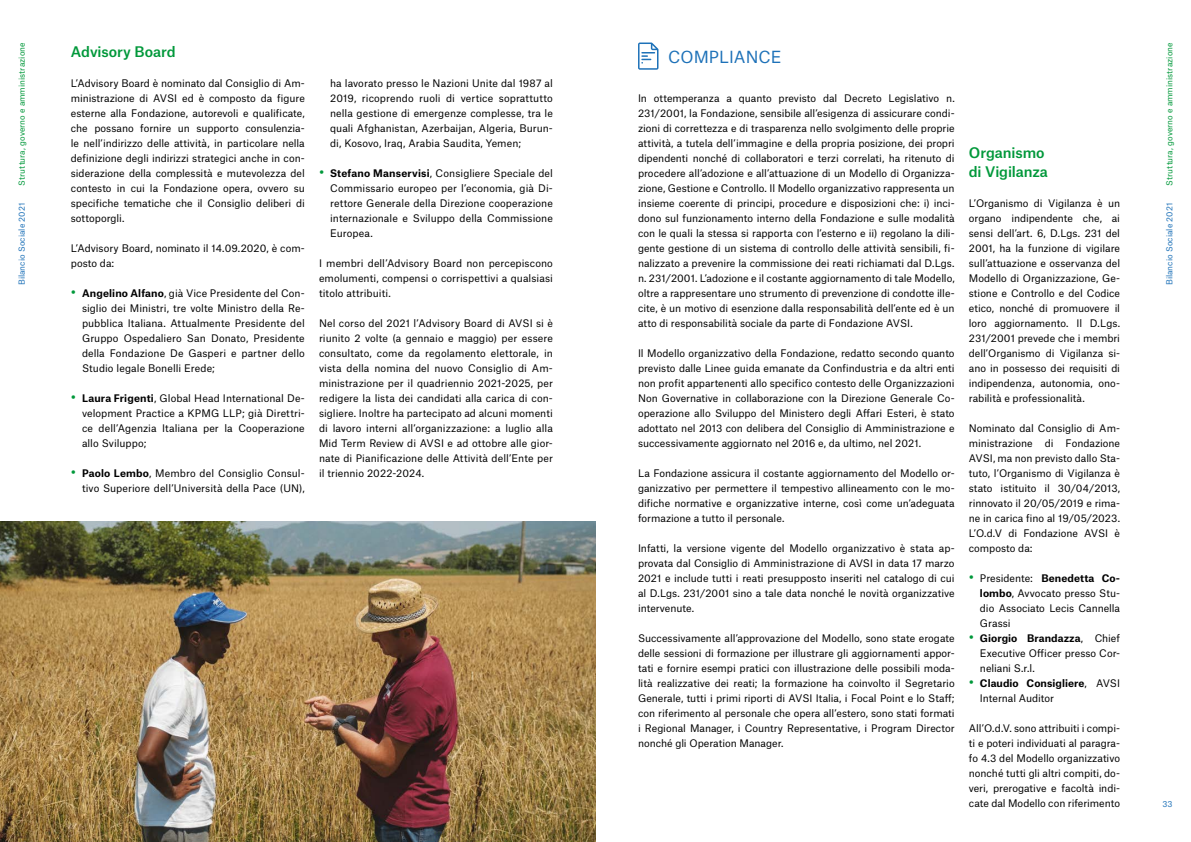
<style>
.page{position:relative;width:1191px;height:842px;background:#fff}
.page>*{position:absolute;margin:0;border:0;box-sizing:border-box;transform-origin:0 0}
.t1{font:16px "Atlas Grotesk";letter-spacing:.005em;color:#1d71b8}
.t2{font:16px "Atlas Grotesk";color:#00983a}
.t3{font:500 14px/18.8px "Atlas Grotesk";letter-spacing:-.005em;color:#00983a}
.t4{font:10px/15px "Atlas Grotesk";color:#000;text-align:justify}
.t5{font:8px "Atlas Grotesk";letter-spacing:.005em;color:#00983a}
.t6{font:8px "Atlas Grotesk";letter-spacing:.005em;color:#1d71b8}
.s1{font-weight:700}
</style>
<div class="page">
<img style="left:0;top:522px;width:595px;height:320px">
<svg style="left:638px;top:43px;width:20px;height:27px"></svg>
<p class="t5" style="left:15px;top:185px;width:144px;rotate:-90deg">Struttura, governo e amministrazione</p>
<p class="t6" style="left:15px;top:285px;width:84px;rotate:-90deg">Bilancio Sociale 2021</p>
<h2 class="t3" style="left:71px;top:40px;width:106px">Advisory Board</h2>
<p class="t4" style="left:71px;top:74px;width:235px">L’Advisory Board è nominato dal Consiglio di Am&shy;ministrazione di AVSI ed è composto da figure esterne alla Fondazione, autorevoli e qualificate, che possano fornire un supporto consulenzia&shy;le nell’indirizzo delle attività, in particolare nella definizione degli indirizzi strategici anche in con&shy;siderazione della complessità e mutevolezza del contesto in cui la Fondazione opera, ovvero su specifiche tematiche che il Consiglio deliberi di sottoporgli.</p>
<p class="t4" style="left:71px;top:239px;width:235px">L’Advisory Board, nominato il 14.09.2020, è com&shy;posto da:</p>
<p class="t4" style="left:82px;top:284px;width:224px"><span class="s1">Angelino Alfano</span>, già Vice Presidente del Con&shy;siglio dei Ministri, tre volte Ministro della Re&shy;pubblica Italiana. Attualmente Presidente del Gruppo Ospedaliero San Donato, Presidente della Fondazione De Gasperi e partner dello Studio legale Bonelli Erede;</p>
<p class="t4" style="left:82px;top:389px;width:224px"><span class="s1">Laura Frigenti</span>, Global Head International De&shy;velopment Practice a KPMG LLP; già Direttri&shy;ce dell’Agenzia Italiana per la Cooperazione allo Sviluppo;</p>
<p class="t4" style="left:82px;top:464px;width:224px"><span class="s1">Paolo Lembo</span>, Membro del Consiglio Consul&shy;tivo Superiore dell’Università della Pace (UN),</p>
<h1 class="t2" style="left:71px;top:278px;width:7px">•</h1>
<h1 class="t2" style="left:71px;top:383px;width:7px">•</h1>
<h1 class="t2" style="left:71px;top:458px;width:7px">•</h1>
<p class="t4" style="left:330px;top:74px;width:224px">ha lavorato presso le Nazioni Unite dal 1987 al 2019, ricoprendo ruoli di vertice soprattutto nella gestione di emergenze complesse, tra le quali Afghanistan, Azerbaijan, Algeria, Burun&shy;di, Kosovo, Iraq, Arabia Saudita, Yemen;</p>
<p class="t4" style="left:330px;top:164px;width:224px"><span class="s1">Stefano Manservisi</span>, Consigliere Speciale del Commissario europeo per l’economia, già Di&shy;rettore Generale della Direzione cooperazione internazionale e Sviluppo della Commissione Europea.</p>
<h1 class="t2" style="left:319px;top:158px;width:7px">•</h1>
<p class="t4" style="left:319px;top:254px;width:235px">I membri dell’Advisory Board non percepiscono emolumenti, compensi o corrispettivi a qualsiasi titolo attribuiti.</p>
<p class="t4" style="left:319px;top:314px;width:235px">Nel corso del 2021 l’Advisory Board di AVSI si è riunito 2 volte (a gennaio e maggio) per essere consultato, come da regolamento elettorale, in vista della nomina del nuovo Consiglio di Am&shy;ministrazione per il quadriennio 2021-2025, per redigere la lista dei candidati alla carica di con&shy;sigliere. Inoltre ha partecipato ad alcuni momenti di lavoro interni all’organizzazione: a luglio alla Mid Term Review di AVSI e ad ottobre alle gior&shy;nate di Pianificazione delle Attività dell’Ente per il triennio 2022-2024.</p>
<h1 class="t1" style="left:668px;top:44px;width:115px">COMPLIANCE</h1>
<p class="t4" style="left:638px;top:89px;width:318px">In ottemperanza a quanto previsto dal Decreto Legislativo n.<br>231/2001, la Fondazione, sensibile all’esigenza di assicurare condi&shy;zioni di correttezza e di trasparenza nello svolgimento delle proprie attività, a tutela dell’immagine e della propria posizione, dei propri dipendenti nonché di collaboratori e terzi correlati, ha ritenuto di procedere all’adozione e all’attuazione di un Modello di Organizza&shy;zione, Gestione e Controllo. Il Modello organizzativo rappresenta un insieme coerente di principi, procedure e disposizioni che: i) inci&shy;dono sul funzionamento interno della Fondazione e sulle modalità con le quali la stessa si rapporta con l’esterno e ii) regolano la dili&shy;gente gestione di un sistema di controllo delle attività sensibili, fi&shy;nalizzato a prevenire la commissione dei reati richiamati dal D.Lgs. n. 231/2001. L’adozione e il costante aggiornamento di tale Modello, oltre a rappresentare uno strumento di prevenzione di condotte ille&shy;cite, è un motivo di esenzione dalla responsabilità dell’ente ed è un atto di responsabilità sociale da parte di Fondazione AVSI.</p>
<p class="t4" style="left:638px;top:344px;width:318px">Il Modello organizzativo della Fondazione, redatto secondo quanto previsto dalle Linee guida emanate da Confindustria e da altri enti non profit appartenenti allo specifico contesto delle Organizzazioni Non Governative in collaborazione con la Direzione Generale Co&shy;operazione allo Sviluppo del Ministero degli Affari Esteri, è stato adottato nel 2013 con delibera del Consiglio di Amministrazione e successivamente aggiornato nel 2016 e, da ultimo, nel 2021.</p>
<p class="t4" style="left:638px;top:464px;width:318px">La Fondazione assicura il costante aggiornamento del Modello or&shy;ganizzativo per permettere il tempestivo allineamento con le mo&shy;difiche normative e organizzative interne, così come un’adeguata formazione a tutto il personale.</p>
<p class="t4" style="left:638px;top:539px;width:318px">Infatti, la versione vigente del Modello organizzativo è stata ap&shy;provata dal Consiglio di Amministrazione di AVSI in data 17 marzo 2021 e include tutti i reati presupposto inseriti nel catalogo di cui al D.Lgs. 231/2001 sino a tale data nonché le novità organizzative intervenute.</p>
<p class="t4" style="left:638px;top:629px;width:318px">Successivamente all’approvazione del Modello, sono state erogate delle sessioni di formazione per illustrare gli aggiornamenti appor&shy;tati e fornire esempi pratici con illustrazione delle possibili moda&shy;lità realizzative dei reati; la formazione ha coinvolto il Segretario Generale, tutti i primi riporti di AVSI Italia, i Focal Point e lo Staff; con riferimento al personale che opera all’estero, sono stati formati i Regional Manager, i Country Representative, i Program Director nonché gli Operation Manager.</p>
<h2 class="t3" style="left:969px;top:142px;width:81px">Organismo di Vigilanza</h2>
<p class="t4" style="left:969px;top:194px;width:153px">L’Organismo di Vigilanza è un organo indipendente che, ai sensi dell’art. 6, D.Lgs. 231 del 2001, ha la funzione di vigilare sull’attuazione e osservanza del Modello di Organizzazione, Ge&shy;stione e Controllo e del Codice etico, nonché di promuovere il loro aggiornamento. Il D.Lgs.<br>231/2001 prevede che i membri dell’Organismo di Vigilanza si&shy;ano in possesso dei requisiti di indipendenza, autonomia, ono&shy;rabilità e professionalità.</p>
<p class="t4" style="left:969px;top:419px;width:153px">Nominato dal Consiglio di Am&shy;ministrazione di Fondazione AVSI, ma non previsto dallo Sta&shy;tuto, l’Organismo di Vigilanza è stato istituito il 30/04/2013, rinnovato il 20/05/2019 e rima&shy;ne in carica fino al 19/05/2023.<br>L’O.d.V di Fondazione AVSI è composto da:</p>
<p class="t4" style="left:980px;top:569px;width:142px;text-align:left">Presidente: <span class="s1">Benedetta Co&shy;lombo</span>, Avvocato presso Stu&shy;dio Associato Lecis Cannella<br>Grassi<br><span class="s1">Giorgio Brandazza</span>, Chief<br>Executive Officer presso Cor&shy;neliani S.r.l.<br><span class="s1">Claudio Consigliere</span>, AVSI<br>Internal Auditor</p>
<p class="t4" style="left:969px;top:719px;width:153px">All’O.d.V. sono attribuiti i compi&shy;ti e poteri individuati al paragra&shy;fo 4.3 del Modello organizzativo nonché tutti gli altri compiti, do&shy;veri, prerogative e facoltà indi&shy;cate dal Modello con riferimento</p>
<h1 class="t2" style="left:969px;top:563px;width:7px">•</h1>
<h1 class="t2" style="left:969px;top:623px;width:7px">•</h1>
<h1 class="t2" style="left:969px;top:668px;width:7px">•</h1>
<p class="t5" style="left:1163px;top:185px;width:144px;rotate:-90deg">Struttura, governo e amministrazione</p>
<p class="t6" style="left:1163px;top:285px;width:84px;rotate:-90deg">Bilancio Sociale 2021</p>
<p class="t6" style="left:1162px;top:797px;width:11px">33</p>
</div>
